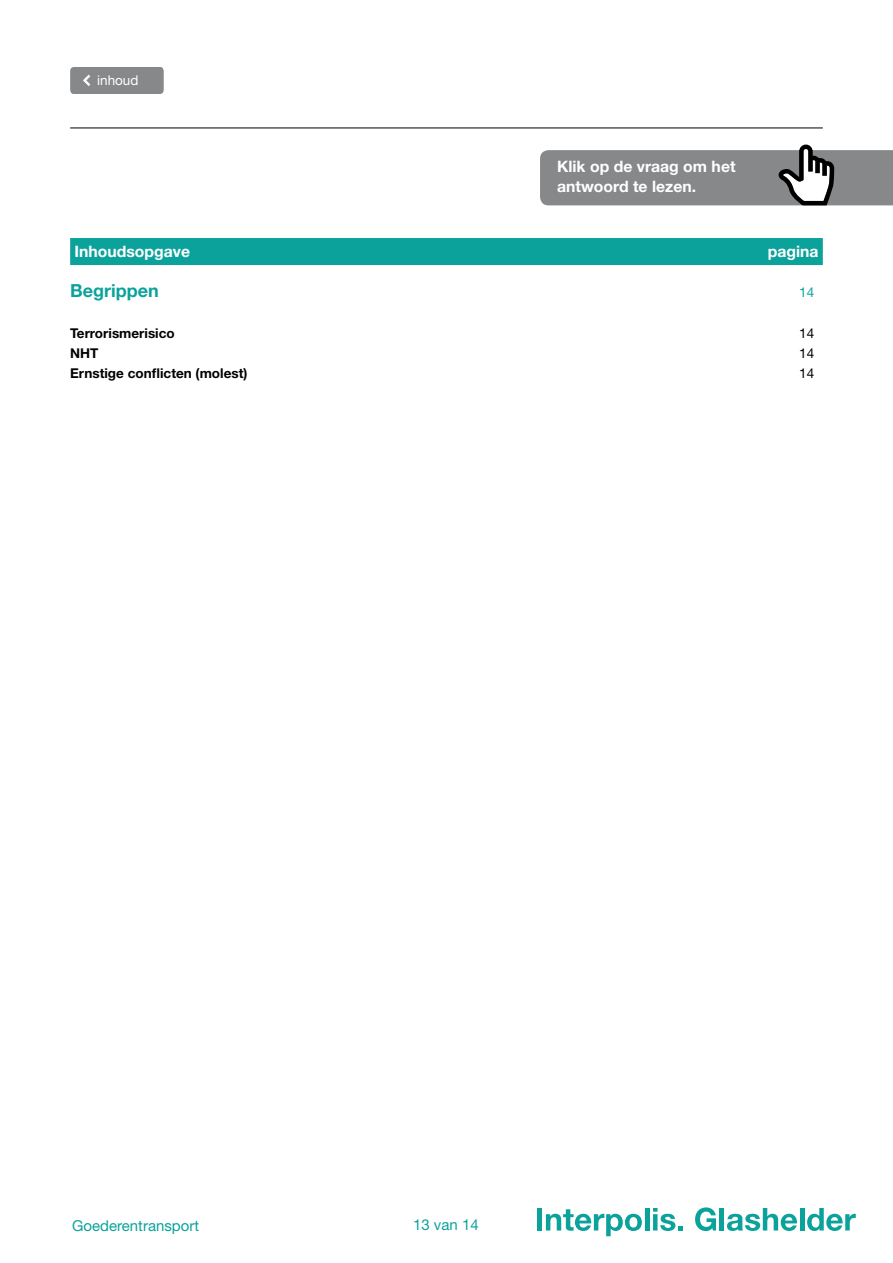
<style>
.page{position:relative;width:893px;height:1263px;background:#fff}
.page>*{position:absolute;margin:0;border:0;box-sizing:border-box;transform-origin:0 0}
.t1{font:700 18px "Helvetica Neue LT Std";color:#0ba29c}
.t2{font:700 15.75px/20.2px "Helvetica Neue LT Std";color:#fff}
.t3{font:15px "Helvetica Neue LT Std";color:#0ba29c}
.t4{font:700 13.5px "Helvetica Neue LT Std";color:#000}
.t5{font:13.5px "Helvetica Neue LT Std";color:#fff}
.t6{font:13.5px "Helvetica Neue LT Std";color:#000}
.t7{font:13.5px "Helvetica Neue LT Std";color:#0ba29c}
</style>
<div class="page">
<hr style="left:70px;top:128px;width:753px;height:1px;background:#000">
<div style="left:537px;top:1208px;width:5px;height:22px;background:#0ba29c"></div>
<svg style="left:546px;top:1209px;width:96px;height:27px"></svg>
<hr style="left:645px;top:1208px;width:4px;height:22px;background:#0ba29c">
<svg style="left:653px;top:1208px;width:30px;height:23px"></svg>
<svg style="left:695px;top:1207px;width:21px;height:24px"></svg>
<hr style="left:720px;top:1208px;width:4px;height:22px;background:#0ba29c">
<svg style="left:727px;top:1208px;width:70px;height:23px"></svg>
<hr style="left:800px;top:1208px;width:4px;height:22px;background:#0ba29c">
<svg style="left:807px;top:1208px;width:49px;height:23px"></svg>
<div style="left:70px;top:67px;width:94px;height:27px;background:#87888a"></div>
<svg style="left:540px;top:145px;width:353px;height:60px;background:#909193"></svg>
<div style="left:70px;top:238px;width:753px;height:27px;background:#0ba29c"></div>
<p class="t5" style="left:97px;top:72px;width:43px">inhoud</p>
<p class="t2" style="left:557px;top:156px;width:180px">Klik op de vraag om het antwoord te lezen.</p>
<p class="t2" style="left:74px;top:240px;width:117px">Inhoudsopgave</p>
<p class="t2" style="left:768px;top:240px;width:52px">pagina</p>
<p class="t1" style="left:70px;top:279px;width:90px">Begrippen</p>
<p class="t7" style="left:799px;top:284px;width:17px">14</p>
<p class="t4" style="left:70px;top:324px;width:106px">Terrorismerisico</p>
<p class="t6" style="left:799px;top:325px;width:17px">14</p>
<p class="t4" style="left:70px;top:345px;width:30px">NHT</p>
<p class="t6" style="left:799px;top:345px;width:17px">14</p>
<p class="t4" style="left:70px;top:365px;width:179px">Ernstige conflicten (molest)</p>
<p class="t6" style="left:799px;top:365px;width:17px">14</p>
<p class="t3" style="left:72px;top:1216px;width:128px">Goederentransport</p>
<p class="t3" style="left:413px;top:1216px;width:67px">13 van 14</p>
</div>
